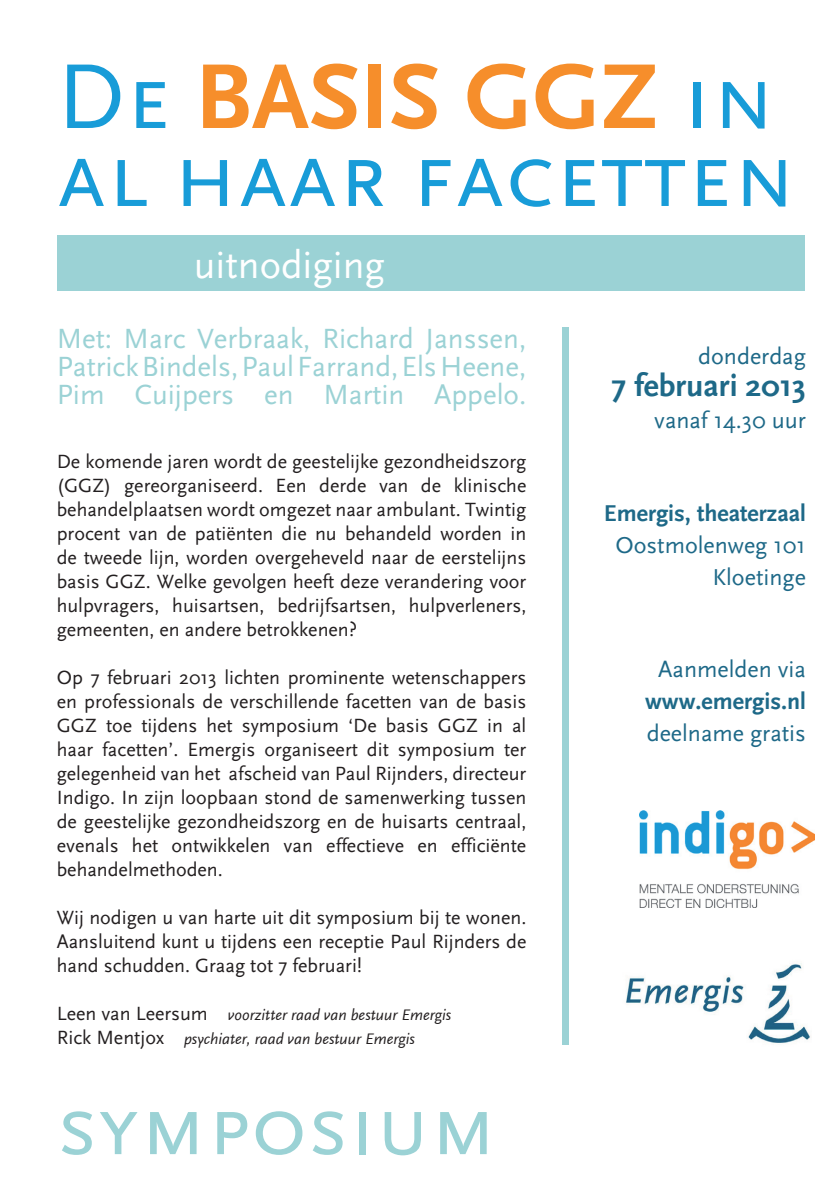
<style>
.page{position:relative;width:840px;height:1191px;background:#fff}
.page>*{position:absolute;margin:0;border:0;box-sizing:border-box;transform-origin:0 0}
.t1{font:96px "Emergis Scala Sans Small Caps";color:#189cd8}
.t2{font:700 96px "Emergis Scala Sans";color:#f68e2b}
.t3{font:88px "Emergis Scala Sans Small Caps";color:#9bd2d5}
.t4{font:40px "Emergis Scala Sans";color:#fff}
.t5{font:700 32px "Emergis Scala Sans";color:#1e6988}
.t6{font:29px/28px "Emergis Scala Sans";color:#9bd2d5;text-align:justify}
.t7{font:24px/32px "Emergis Scala Sans";color:#1e6988;text-align:right}
.t8{font:700 24px "Emergis Scala Sans";color:#1e6988}
.t9{font:20px/24px "Emergis Scala Sans";color:#231f20;text-align:justify}
.t10{font:italic 16px "Emergis Scala Sans";color:#231f20}
.s1{font-family:"Emergis Scala Sans Small Caps";font-weight:400;color:#189cd8}
</style>
<div class="page">
<img style="left:639px;top:810px;width:175px;height:97px">
<div style="left:58px;top:235px;width:746px;height:56px;background:#9bd2d5"></div>
<img style="left:626px;top:963px;width:185px;height:80px">
<div style="left:562px;top:327px;width:6px;height:717px;background:#9bd2d5"></div>
<h1 class="t2" style="left:57px;top:41px;width:720px"><span class="s1">De</span> BASIS GGZ <span class="s1">in</span></h1>
<h1 class="t1" style="left:57px;top:123px;width:741px">al haar facetten</h1>
<h3 class="t4" style="left:194px;top:241px;width:192px">uitnodiging</h3>
<h3 class="t6" style="left:57px;top:325px;width:471px">Met: Marc Verbraak, Richard Janssen, Patrick Bindels, Paul Farrand, Els Heene, Pim Cuijpers en Martin Appelo.</h3>
<p class="t9" style="left:57px;top:449px;width:471px">De komende jaren wordt de geestelijke gezondheidszorg (GGZ) gereorganiseerd. Een derde van de klinische behandelplaatsen wordt omgezet naar ambulant. Twintig procent van de patiënten die nu behandeld worden in de tweede lijn, worden overgeheveld naar de eerstelijns basis GGZ. Welke gevolgen heeft deze verandering voor hulpvragers, huisartsen, bedrijfsartsen, hulpverleners, gemeenten, en andere betrokkenen?</p>
<p class="t9" style="left:57px;top:665px;width:471px">Op 7 februari 2013 lichten prominente wetenschappers en professionals de verschillende facetten van de basis GGZ toe tijdens het symposium ‘De basis GGZ in al haar facetten’. Emergis organiseert dit symposium ter gelegenheid van het afscheid van Paul Rijnders, directeur Indigo. In zijn loopbaan stond de samenwerking tussen de geestelijke gezondheidszorg en de huisarts centraal, evenals het ontwikkelen van effectieve en efficiënte behandelmethoden.</p>
<p class="t9" style="left:57px;top:905px;width:471px">Wij nodigen u van harte uit dit symposium bij te wonen.<br>Aansluitend kunt u tijdens een receptie Paul Rijnders de hand schudden. Graag tot 7 februari!</p>
<p class="t9" style="left:57px;top:1001px;width:153px">Leen van Leersum</p>
<p class="t10" style="left:228px;top:1005px;width:225px">voorzitter raad van bestuur Emergis</p>
<p class="t9" style="left:57px;top:1025px;width:109px">Rick Mentjox</p>
<p class="t10" style="left:184px;top:1029px;width:232px">psychiater, raad van bestuur Emergis</p>
<h2 class="t3" style="left:57px;top:1077px;width:441px">symposium</h2>
<p class="t7" style="left:697px;top:340px;width:109px">donderdag</p>
<h3 class="t5" style="left:611px;top:367px;width:196px">7 februari 2013</h3>
<p class="t7" style="left:654px;top:404px;width:153px">vanaf 14.30 uur</p>
<p class="t8" style="left:603px;top:499px;width:203px">Emergis, theaterzaal</p>
<p class="t7" style="left:615px;top:529px;width:192px">Oostmolenweg 101<br>Kloetinge</p>
<p class="t7" style="left:658px;top:653px;width:149px">Aanmelden via</p>
<p class="t8" style="left:644px;top:687px;width:162px">www.emergis.nl</p>
<p class="t7" style="left:646px;top:717px;width:161px">deelname gratis</p>
</div>
